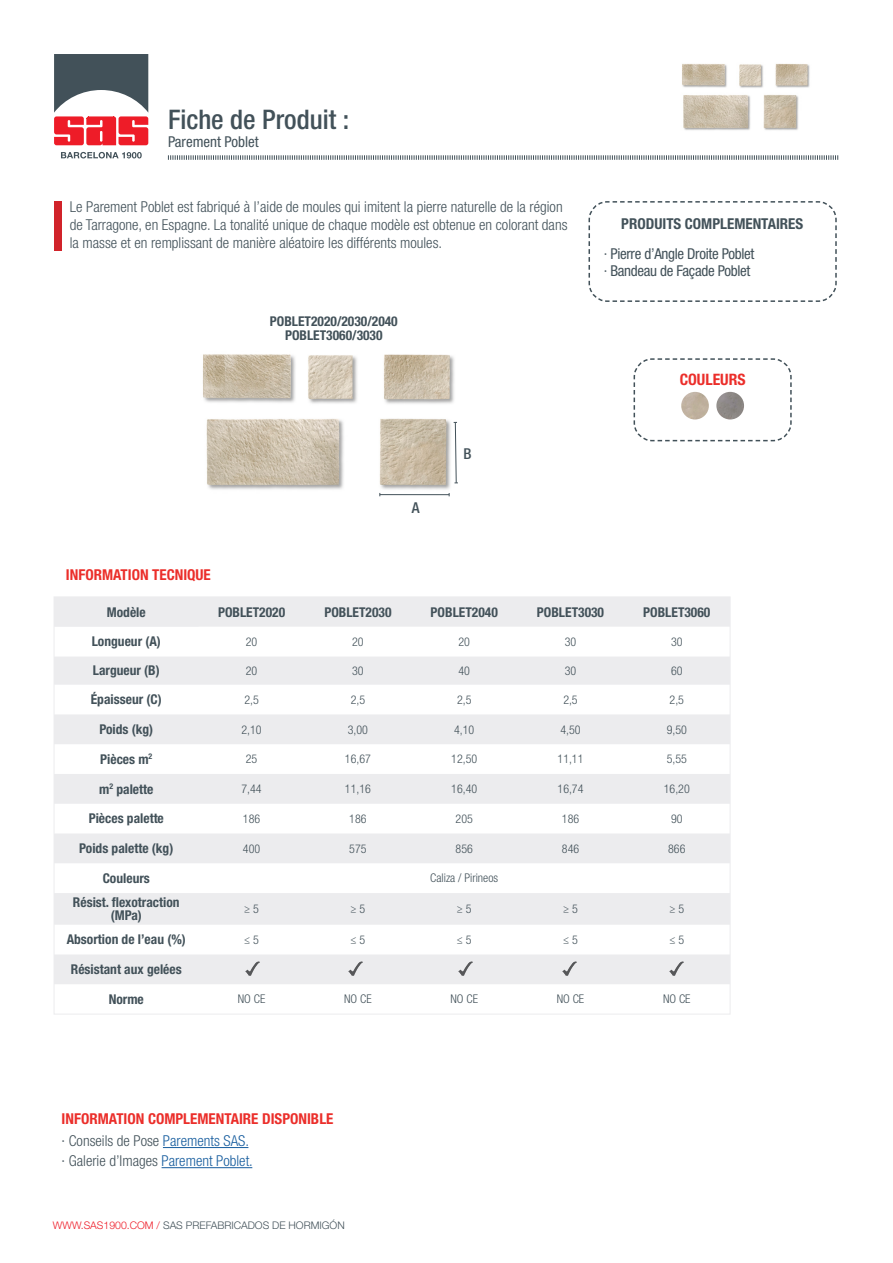
<style>
.page{position:relative;width:893px;height:1263px;background:#fff}
.page>*{position:absolute;margin:0;border:0;box-sizing:border-box;transform-origin:0 0}
.t1{font:500 condensed 27px "Helvetica Neue LT Std";color:#425159}
.t2{font:700 condensed 15.75px "Helvetica Neue LT Std";color:#eb2e2a}
.t3{font:300 condensed 15px/18px "Helvetica Neue LT Std";color:#425159}
.t4{font:700 condensed 15px "Helvetica Neue LT Std";color:#eb2e2a}
.Text_left_bold{font:condensed 15px "Helvetica Neue LT Std";letter-spacing:-.02em;color:#425159}
.Text_left_bold-2{font:700 condensed 15px "Helvetica Neue LT Std";color:#425159}
.Text_left_bold-3{font:condensed 15px "Helvetica Neue LT Std";color:#425159}
.t5{font:500 condensed 15px "Helvetica Neue LT Std";color:#425159}
.Text_left_bold-4{font:700 condensed 13.5px/13.5px "Helvetica Neue LT Std";color:#425159;text-align:center}
.Títols_center{font:700 condensed 13.5px "Helvetica Neue LT Std";color:#425159}
.Títols_left{font:700 condensed 13.5px "Helvetica Neue LT Std";color:#425159}
.Text_centre{font:300 condensed 12px "Helvetica Neue LT Std";color:#425159}
.t6{font:300 10.5px "Helvetica Neue LT Std";color:#425159}
.s1{color:#175d9e}
.s2{color:#ee1c28}
</style>
<div class="page">
<img style="left:383px;top:354px;width:71px;height:50px">
<img style="left:308px;top:355px;width:49px;height:49px">
<img style="left:203px;top:354px;width:93px;height:49px">
<img style="left:379px;top:418px;width:78px;height:76px">
<img style="left:206px;top:419px;width:138px;height:71px">
<svg style="left:633px;top:358px;width:159px;height:84px"></svg>
<svg style="left:54px;top:54px;width:94px;height:91px"></svg>
<svg style="left:61px;top:152px;width:81px;height:6px"></svg>
<hr style="left:163px;top:1147px;width:85px;height:1px;background:#175d9e">
<hr style="left:162px;top:1167px;width:90px;height:1px;background:#175d9e">
<svg style="left:168px;top:155px;width:671px;height:5px"></svg>
<div style="left:54px;top:201px;width:8px;height:50px;background:#d1232a"></div>
<svg style="left:588px;top:201px;width:249px;height:101px"></svg>
<img style="left:739px;top:64px;width:71px;height:24px">
<img style="left:682px;top:64px;width:45px;height:24px">
<img style="left:763px;top:94px;width:36px;height:36px">
<img style="left:683px;top:95px;width:68px;height:35px">
<div style="left:56px;top:599px;width:672px;height:28px;background:#ececee"></div>
<svg style="left:56px;top:657px;width:672px;height:327px;fill:#ececee"></svg>
<svg style="left:246px;top:962px;width:13px;height:13px"></svg>
<img style="left:349px;top:962px;width:14px;height:13px">
<svg style="left:459px;top:962px;width:13px;height:13px"></svg>
<img style="left:669px;top:962px;width:14px;height:13px">
<img style="left:562px;top:962px;width:14px;height:13px">
<img style="left:716px;top:392px;width:28px;height:27px;border-radius:14px">
<img style="left:681px;top:392px;width:28px;height:27px;border-radius:14px">
<hr style="left:380px;top:494px;width:69px;height:1px;background:#425159">
<svg style="left:454px;top:422px;width:4px;height:62px"></svg>
<p class="t1" style="left:168px;top:103px;width:183px">Fiche de Produit :</p>
<p class="Text_left_bold-3" style="left:168px;top:133px;width:92px">Parement Poblet</p>
<p class="t3" style="left:70px;top:197px;width:499px">Le Parement Poblet est fabriqué à l’aide de moules qui imitent la pierre naturelle de la région de Tarragone, en Espagne. La tonalité unique de chaque modèle est obtenue en colorant dans la masse et en remplissant de manière aléatoire les différents moules.</p>
<p class="t4" style="left:66px;top:565px;width:146px">INFORMATION TECNIQUE</p>
<p class="Títols_center" style="left:270px;top:313px;width:129px">POBLET2020/2030/2040</p>
<p class="Títols_center" style="left:285px;top:327px;width:99px">POBLET3060/3030</p>
<p class="t5" style="left:412px;top:499px;width:9px">A</p>
<p class="t5" style="left:464px;top:445px;width:10px">B</p>
<p class="Text_left_bold-2" style="left:621px;top:215px;width:183px">PRODUITS COMPLEMENTAIRES</p>
<p class="Text_left_bold" style="left:604px;top:245px;width:152px">· Pierre d’Angle Droite Poblet</p>
<p class="Text_left_bold" style="left:604px;top:262px;width:148px">· Bandeau de Façade Poblet</p>
<p class="t2" style="left:680px;top:370px;width:67px">COULEURS</p>
<p class="Títols_left" style="left:107px;top:604px;width:40px">Modèle</p>
<p class="Títols_center" style="left:218px;top:604px;width:69px">POBLET2020</p>
<p class="Títols_center" style="left:324px;top:604px;width:69px">POBLET2030</p>
<p class="Títols_center" style="left:431px;top:604px;width:69px">POBLET2040</p>
<p class="Títols_center" style="left:537px;top:604px;width:69px">POBLET3030</p>
<p class="Títols_center" style="left:643px;top:604px;width:69px">POBLET3060</p>
<p class="Text_left_bold-4" style="left:92px;top:635px;width:71px">Longueur (A)</p>
<p class="Text_centre" style="left:246px;top:635px;width:13px">20</p>
<p class="Text_centre" style="left:352px;top:635px;width:13px">20</p>
<p class="Text_centre" style="left:458px;top:635px;width:13px">20</p>
<p class="Text_centre" style="left:565px;top:635px;width:13px">30</p>
<p class="Text_centre" style="left:671px;top:635px;width:13px">30</p>
<p class="Text_left_bold-4" style="left:93px;top:664px;width:68px">Largueur (B)</p>
<p class="Text_centre" style="left:246px;top:664px;width:13px">20</p>
<p class="Text_centre" style="left:352px;top:664px;width:13px">30</p>
<p class="Text_centre" style="left:458px;top:664px;width:13px">40</p>
<p class="Text_centre" style="left:565px;top:664px;width:13px">30</p>
<p class="Text_centre" style="left:671px;top:664px;width:13px">60</p>
<p class="Text_left_bold-4" style="left:91px;top:693px;width:72px">Épaisseur (C)</p>
<p class="Text_centre" style="left:244px;top:693px;width:16px">2,5</p>
<p class="Text_centre" style="left:351px;top:693px;width:16px">2,5</p>
<p class="Text_centre" style="left:457px;top:693px;width:16px">2,5</p>
<p class="Text_centre" style="left:563px;top:693px;width:16px">2,5</p>
<p class="Text_centre" style="left:670px;top:693px;width:16px">2,5</p>
<p class="Text_left_bold-4" style="left:99px;top:722px;width:55px">Poids (kg)</p>
<p class="Text_centre" style="left:242px;top:722px;width:22px">2,10</p>
<p class="Text_centre" style="left:348px;top:722px;width:22px">3,00</p>
<p class="Text_centre" style="left:454px;top:722px;width:22px">4,10</p>
<p class="Text_centre" style="left:560px;top:722px;width:22px">4,50</p>
<p class="Text_centre" style="left:667px;top:722px;width:22px">9,50</p>
<p class="Text_left_bold-4" style="left:100px;top:752px;width:54px">Pièces m<sup>2</sup></p>
<p class="Text_centre" style="left:246px;top:752px;width:13px">25</p>
<p class="Text_centre" style="left:345px;top:752px;width:27px">16,67</p>
<p class="Text_centre" style="left:451px;top:752px;width:27px">12,50</p>
<p class="Text_centre" style="left:558px;top:752px;width:27px">11,11</p>
<p class="Text_centre" style="left:667px;top:752px;width:22px">5,55</p>
<p class="Text_left_bold-4" style="left:99px;top:782px;width:56px">m<sup>2</sup> palette</p>
<p class="Text_centre" style="left:242px;top:782px;width:22px">7,44</p>
<p class="Text_centre" style="left:345px;top:782px;width:27px">11,16</p>
<p class="Text_centre" style="left:451px;top:782px;width:27px">16,40</p>
<p class="Text_centre" style="left:558px;top:782px;width:27px">16,74</p>
<p class="Text_centre" style="left:664px;top:782px;width:27px">16,20</p>
<p class="Text_left_bold-4" style="left:89px;top:812px;width:77px">Pièces palette</p>
<p class="Text_centre" style="left:243px;top:812px;width:19px">186</p>
<p class="Text_centre" style="left:349px;top:812px;width:19px">186</p>
<p class="Text_centre" style="left:456px;top:812px;width:19px">205</p>
<p class="Text_centre" style="left:562px;top:812px;width:19px">186</p>
<p class="Text_centre" style="left:671px;top:812px;width:13px">90</p>
<p class="Text_left_bold-4" style="left:79px;top:841px;width:96px">Poids palette (kg)</p>
<p class="Text_centre" style="left:243px;top:841px;width:19px">400</p>
<p class="Text_centre" style="left:349px;top:841px;width:19px">575</p>
<p class="Text_centre" style="left:456px;top:841px;width:19px">856</p>
<p class="Text_centre" style="left:562px;top:841px;width:19px">846</p>
<p class="Text_centre" style="left:668px;top:841px;width:19px">866</p>
<p class="Text_left_bold-4" style="left:103px;top:871px;width:49px">Couleurs</p>
<p class="Text_centre" style="left:430px;top:871px;width:69px">Caliza / Pirineos</p>
<p class="Text_left_bold-4" style="left:73px;top:895px;width:108px">Résist. flexotraction (MPa)</p>
<p class="Text_centre" style="left:244px;top:902px;width:16px">≥ 5</p>
<p class="Text_centre" style="left:351px;top:902px;width:16px">≥ 5</p>
<p class="Text_centre" style="left:457px;top:902px;width:16px">≥ 5</p>
<p class="Text_centre" style="left:563px;top:902px;width:16px">≥ 5</p>
<p class="Text_centre" style="left:669px;top:902px;width:16px">≥ 5</p>
<p class="Text_left_bold-4" style="left:67px;top:933px;width:121px">Absortion de l’eau (%)</p>
<p class="Text_centre" style="left:244px;top:933px;width:16px">≤ 5</p>
<p class="Text_centre" style="left:351px;top:933px;width:16px">≤ 5</p>
<p class="Text_centre" style="left:457px;top:933px;width:16px">≤ 5</p>
<p class="Text_centre" style="left:563px;top:933px;width:16px">≤ 5</p>
<p class="Text_centre" style="left:669px;top:933px;width:16px">≤ 5</p>
<p class="Text_left_bold-4" style="left:71px;top:962px;width:112px">Résistant aux gelées</p>
<p class="Text_left_bold-4" style="left:109px;top:992px;width:37px">Norme</p>
<p class="Text_centre" style="left:238px;top:992px;width:29px">NO CE</p>
<p class="Text_centre" style="left:344px;top:992px;width:29px">NO CE</p>
<p class="Text_centre" style="left:450px;top:992px;width:29px">NO CE</p>
<p class="Text_centre" style="left:557px;top:992px;width:29px">NO CE</p>
<p class="Text_centre" style="left:663px;top:992px;width:29px">NO CE</p>
<p class="t4" style="left:62px;top:1109px;width:273px">INFORMATION COMPLEMENTAIRE DISPONIBLE</p>
<p class="t3" style="left:62px;top:1131px;width:189px">· Conseils de Pose <span class="s1">Parements SAS.</span></p>
<p class="t3" style="left:62px;top:1152px;width:193px">· Galerie d’Images <span class="s1">Parement Poblet.</span></p>
<p class="t6" style="left:53px;top:1219px;width:293px"><span class="s2">WWW.SAS1900.COM /</span> SAS PREFABRICADOS DE HORMIGÓN</p>
</div>
